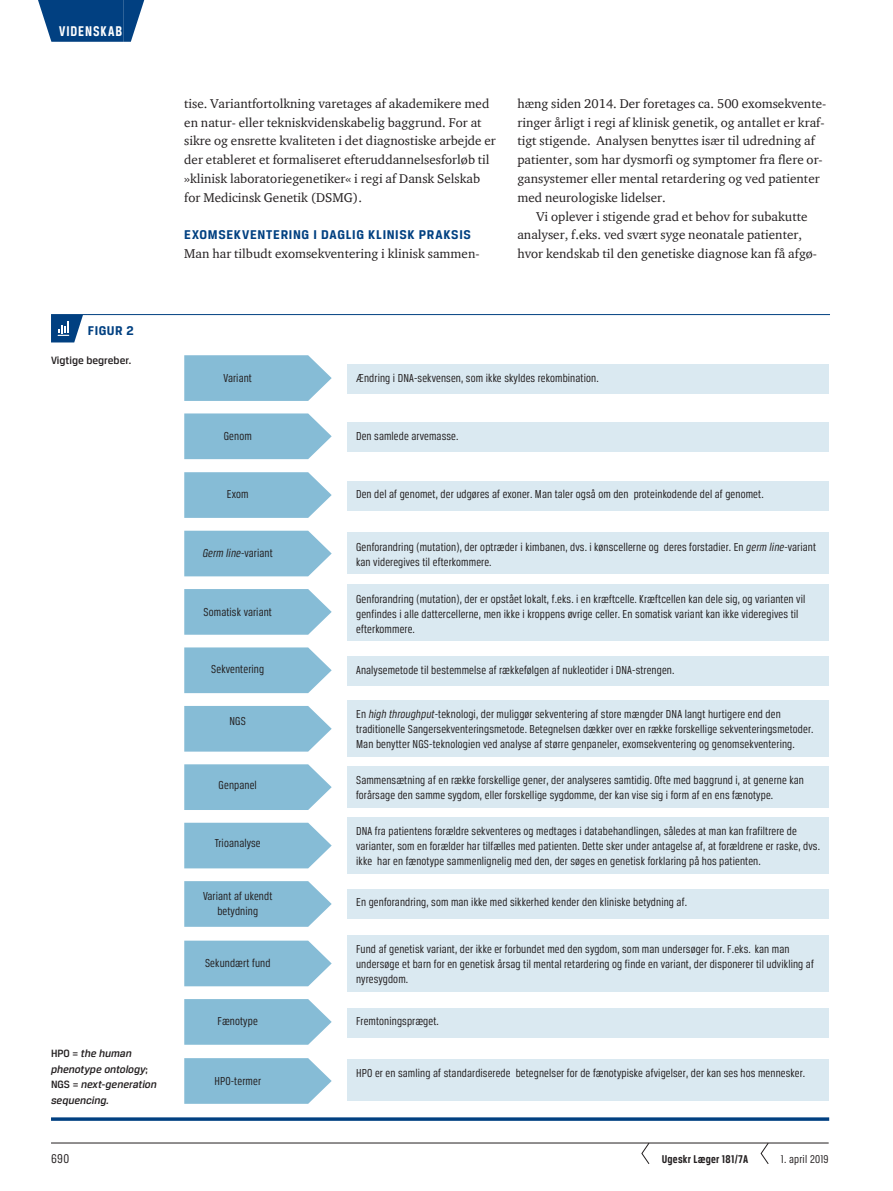
<style>
.page{position:relative;width:893px;height:1191px;background:#fff}
.page>*{position:absolute;margin:0;border:0;box-sizing:border-box;transform-origin:0 0}
.t1{font:700 15px "Breuer Condensed";letter-spacing:.065em;color:#fff}
.t2{font:700 13.5px "Breuer Text";letter-spacing:.05em;color:#014081}
.t3{font:13.5px "Breuer Condensed";color:#231f20}
.t4{font:13.05px/18.8px "ITC Charter Com";color:#231f20}
.t5{font:12.3px/15px "Breuer Condensed";letter-spacing:.01em;color:#231f20}
.t6{font:italic 12.3px "Breuer Condensed";letter-spacing:.01em;color:#231f20}
.t7{font:700 12px "Breuer Condensed";letter-spacing:.02em;color:#231f20}
.t8{font:12px "Breuer Condensed";letter-spacing:.02em;color:#231f20}
.t9{font:italic 500 11.25px/15.8px "Breuer Text";color:#231f20}
.t10{font:500 11.25px "Breuer Text";color:#231f20}
.s1{font-style:normal}
.s2{font-style:italic}
</style>
<div class="page">
<hr style="left:51px;top:1142px;width:778px;height:1px;background:#231f20">
<div style="left:59px;top:0;width:64px;height:42px;background:#014081"></div>
<svg style="left:38px;top:0;width:21px;height:42px"></svg>
<svg style="left:123px;top:0;width:21px;height:42px"></svg>
<svg style="left:641px;top:1142px;width:9px;height:22px"></svg>
<svg style="left:760px;top:1142px;width:9px;height:22px"></svg>
<hr style="left:51px;top:314px;width:37px;height:1px;background:#014081">
<hr style="left:88px;top:314px;width:742px;height:1px;background:#014081">
<svg style="left:51px;top:315px;width:32px;height:27px"></svg>
<div style="left:348px;top:700px;width:481px;height:57px;background:#dae9f1"></div>
<div style="left:348px;top:817px;width:481px;height:56px;background:#dae9f1"></div>
<div style="left:348px;top:766px;width:481px;height:41px;background:#dae9f1"></div>
<div style="left:348px;top:888px;width:481px;height:30px;background:#dae9f1"></div>
<div style="left:348px;top:935px;width:481px;height:56px;background:#dae9f1"></div>
<div style="left:348px;top:364px;width:481px;height:29px;background:#dae9f1"></div>
<div style="left:348px;top:422px;width:481px;height:30px;background:#dae9f1"></div>
<div style="left:348px;top:481px;width:481px;height:29px;background:#dae9f1"></div>
<div style="left:348px;top:656px;width:481px;height:30px;background:#dae9f1"></div>
<div style="left:348px;top:1007px;width:481px;height:30px;background:#dae9f1"></div>
<div style="left:348px;top:1059px;width:481px;height:41px;background:#dae9f1"></div>
<div style="left:348px;top:533px;width:481px;height:41px;background:#dae9f1"></div>
<div style="left:348px;top:585px;width:481px;height:56px;background:#dae9f1"></div>
<svg style="left:184px;top:706px;width:148px;height:45px"></svg>
<svg style="left:184px;top:822px;width:148px;height:46px"></svg>
<svg style="left:184px;top:764px;width:148px;height:46px"></svg>
<svg style="left:184px;top:881px;width:148px;height:45px"></svg>
<svg style="left:184px;top:940px;width:148px;height:46px"></svg>
<svg style="left:184px;top:355px;width:148px;height:46px"></svg>
<svg style="left:184px;top:413px;width:148px;height:46px"></svg>
<svg style="left:184px;top:472px;width:148px;height:46px"></svg>
<svg style="left:184px;top:647px;width:148px;height:46px"></svg>
<svg style="left:184px;top:999px;width:148px;height:45px"></svg>
<svg style="left:184px;top:1058px;width:148px;height:45px"></svg>
<svg style="left:184px;top:531px;width:148px;height:45px"></svg>
<svg style="left:184px;top:589px;width:148px;height:45px"></svg>
<hr style="left:51px;top:1117px;width:778px;height:3px;background:#014081">
<p class="t1" style="left:59px;top:23px;width:65px">VIDENSKAB</p>
<p class="t2" style="left:88px;top:323px;width:47px">FIGUR 2</p>
<p class="t10" style="left:51px;top:354px;width:82px">Vigtige begreber.</p>
<p class="t9" style="left:51px;top:1045px;width:107px"><span class="s1">HPO =</span> the human phenotype ontology<span class="s1">;<br>NGS =</span> next-generation sequencing.</p>
<p class="t3" style="left:51px;top:1150px;width:20px">690</p>
<p class="t4" style="left:184px;top:94px;width:313px">tise. Variantfortolkning varetages af akademikere med en natur- eller tekniskvidenskabelig baggrund. For at sikre og ensrette kvaliteten i det diagnostiske arbejde er der etableret et formaliseret efteruddannelsesforløb til »klinisk laboratoriegenetiker« i regi af Dansk Selskab for Medicinsk Genetik (DSMG).</p>
<p class="t2" style="left:184px;top:227px;width:288px">EXOMSEKVENTERING I DAGLIG KLINISK PRAKSIS</p>
<p class="t4" style="left:184px;top:244px;width:297px">Man har tilbudt exomsekventering i klinisk sammen-</p>
<p class="t4" style="left:517px;top:94px;width:310px">hæng siden 2014. Der foretages ca. 500 exomsekvente&shy;ringer årligt i regi af klinisk genetik, og antallet er kraf&shy;tigt stigende. Analysen benyttes især til udredning af patienter, som har dysmorfi og symptomer fra flere or&shy;gansystemer eller mental retardering og ved patienter med neurologiske lidelser.</p>
<p class="t4" style="left:517px;top:206px;width:301px;text-indent:19px">Vi oplever i stigende grad et behov for subakutte analyser, f.eks. ved svært syge neonatale patienter, hvor kendskab til den genetiske diagnose kan få afgø-</p>
<p class="t5" style="left:224px;top:370px;width:30px">Variant</p>
<p class="t5" style="left:224px;top:428px;width:30px">Genom</p>
<p class="t5" style="left:227px;top:486px;width:23px">Exom</p>
<p class="t6" style="left:203px;top:546px;width:72px">Germ line<span class="s1">-variant</span></p>
<p class="t5" style="left:204px;top:604px;width:70px">Somatisk variant</p>
<p class="t5" style="left:211px;top:661px;width:55px">Sekventering</p>
<p class="t5" style="left:230px;top:713px;width:18px">NGS</p>
<p class="t5" style="left:219px;top:777px;width:40px">Genpanel</p>
<p class="t5" style="left:215px;top:835px;width:48px">Trioanalyse</p>
<p class="t5" style="left:203px;top:888px;width:71px;text-align:center">Variant af ukendt betydning</p>
<p class="t5" style="left:205px;top:955px;width:67px">Sekundært fund</p>
<p class="t5" style="left:218px;top:1013px;width:42px">Fænotype</p>
<p class="t5" style="left:214px;top:1073px;width:48px">HPO-termer</p>
<p class="t5" style="left:356px;top:370px;width:244px">Ændring i DNA-sekvensen, som ikke skyldes rekombination.</p>
<p class="t5" style="left:356px;top:428px;width:104px">Den samlede arvemasse.</p>
<p class="t5" style="left:356px;top:487px;width:409px">Den del af genomet, der udgøres af exoner. Man taler også om den proteinkodende del af genomet.</p>
<p class="t5" style="left:356px;top:539px;width:461px">Genforandring (mutation), der optræder i kimbanen, dvs. i kønscellerne og deres forstadier. En <span class="s2">germ line</span>-variant kan videregives til efterkommere.</p>
<p class="t5" style="left:356px;top:591px;width:451px">Genforandring (mutation), der er opstået lokalt, f.eks. i en kræftcelle. Kræftcellen kan dele sig, og varianten vil genfindes i alle dattercellerne, men ikke i kroppens øvrige celler. En somatisk variant kan ikke videregives til efterkommere.</p>
<p class="t5" style="left:356px;top:662px;width:320px">Analysemetode til bestemmelse af rækkefølgen af nukleotider i DNA-strengen.</p>
<p class="t5" style="left:356px;top:706px;width:459px">En <span class="s2">high throughput</span>-teknologi, der muliggør sekventering af store mængder DNA langt hurtigere end den traditionelle Sangersekventeringsmetode. Betegnelsen dækker over en række forskellige sekventeringsmetoder.<br>Man benytter NGS-teknologien ved analyse af større genpaneler, exomsekventering og genomsekventering.</p>
<p class="t5" style="left:356px;top:772px;width:449px">Sammensætning af en række forskellige gener, der analyseres samtidig. Ofte med baggrund i, at generne kan forårsage den samme sygdom, eller forskellige sygdomme, der kan vise sig i form af en ens fænotype.</p>
<p class="t5" style="left:356px;top:823px;width:465px">DNA fra patientens forældre sekventeres og medtages i databehandlingen, således at man kan frafiltrere de varianter, som en forælder har tilfælles med patienten. Dette sker under antagelse af, at forældrene er raske, dvs. ikke har en fænotype sammenlignelig med den, der søges en genetisk forklaring på hos patienten.</p>
<p class="t5" style="left:356px;top:894px;width:332px">En genforandring, som man ikke med sikkerhed kender den kliniske betydning af.</p>
<p class="t5" style="left:356px;top:941px;width:459px">Fund af genetisk variant, der ikke er forbundet med den sygdom, som man undersøger for. F.eks. kan man undersøge et barn for en genetisk årsag til mental retardering og finde en variant, der disponerer til udvikling af nyresygdom.</p>
<p class="t5" style="left:356px;top:1013px;width:84px">Fremtoningspræget.</p>
<p class="t5" style="left:356px;top:1065px;width:451px">HPO er en samling af standardiserede betegnelser for de fænotypiske afvigelser, der kan ses hos mennesker.</p>
<p class="t7" style="left:662px;top:1152px;width:88px">Ugeskr Læger 181/7A</p>
<p class="t8" style="left:781px;top:1152px;width:49px">1. april 2019</p>
</div>
